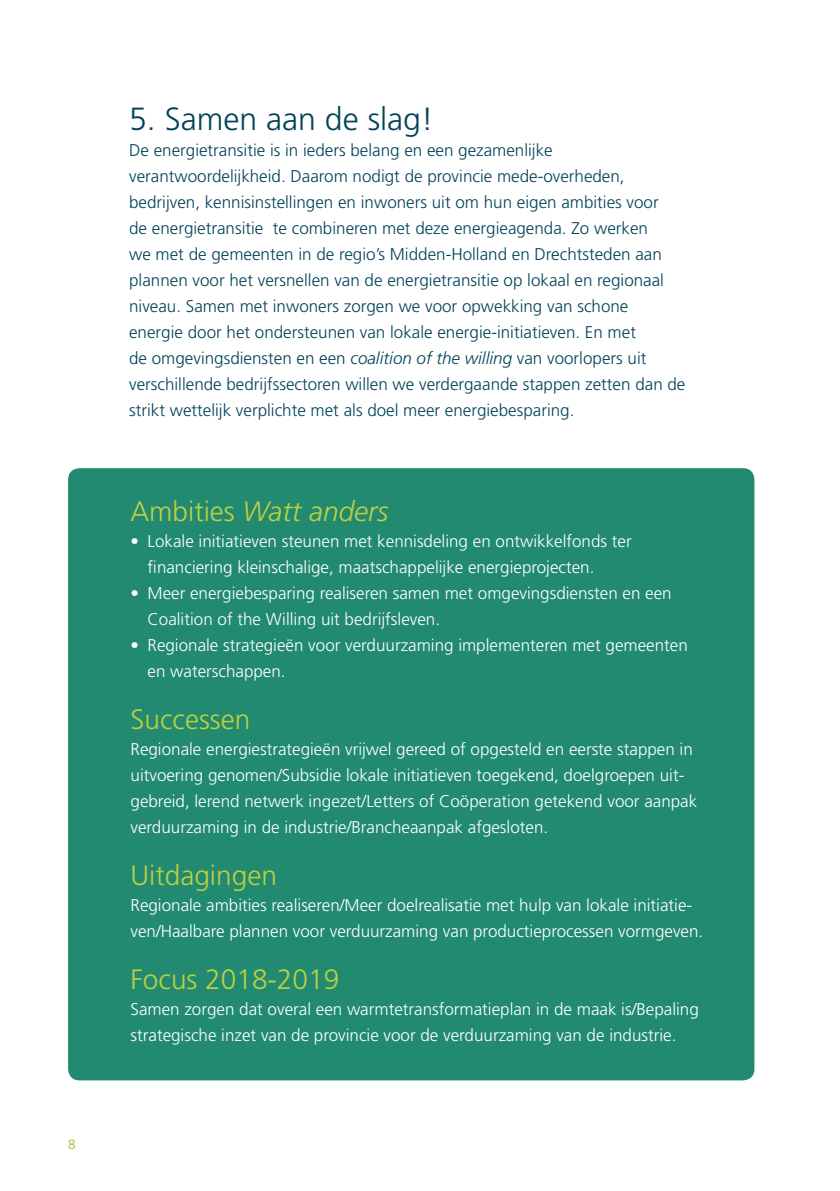
<style>
.page{position:relative;width:840px;height:1191px;background:#fff}
.page>*{position:absolute;margin:0;border:0;box-sizing:border-box;transform-origin:0 0}
.t1{font:300 32px "Frutiger LT Std";color:#034358}
.t2{font:300 28px "Frutiger LT Std";color:#bdd13f}
.t3{font:italic 300 28px "Frutiger LT Std";color:#bdd13f}
.t4{font:300 17px/26px "Frutiger LT Std";color:#fff}
.t5{font:300 17px/26px "Frutiger LT Std";color:#034358}
.t6{font:300 13.4px "Frutiger LT Std";color:#8dbc23}
.s1{font-style:italic}
.s2{font-style:normal}
</style>
<div class="page">
<div style="left:68px;top:468px;width:686px;height:612px;background:#218a70;border-radius:11px"></div>
<p class="t6" style="left:68px;top:1136px;width:9px">8</p>
<h1 class="t1" style="left:129px;top:101px;width:306px">5. Samen aan de slag!</h1>
<p class="t5" style="left:129px;top:138px;width:557px">De energietransitie is in ieders belang en een gezamenlijke verantwoordelijkheid. Daarom nodigt de provincie mede-overheden, bedrijven, kennisinstellingen en inwoners uit om hun eigen ambities voor<br>de energietransitie te combineren met deze energieagenda. Zo werken<br>we met de gemeenten in de regio’s Midden-Holland en Drechtsteden aan plannen voor het versnellen van de energietransitie op lokaal en regionaal niveau. Samen met inwoners zorgen we voor opwekking van schone energie door het ondersteunen van lokale energie-initiatieven. En met<br>de omgevingsdiensten en een <span class="s1">coalition of the willing</span> van voorlopers uit verschillende bedrijfssectoren willen we verdergaande stappen zetten dan de strikt wettelijk verplichte met als doel meer energiebesparing.</p>
<h2 class="t3" style="left:130px;top:495px;width:259px"><span class="s2">Ambities</span> Watt anders</h2>
<p class="t4" style="left:147px;top:528px;width:485px;text-indent:-17px">• Lokale initiatieven steunen met kennisdeling en ontwikkelfonds ter financiering kleinschalige, maatschappelijke energieprojecten.</p>
<p class="t4" style="left:147px;top:580px;width:525px;text-indent:-17px">• Meer energiebesparing realiseren samen met omgevingsdiensten en een<br>Coalition of the Willing uit bedrijfsleven.</p>
<p class="t4" style="left:147px;top:632px;width:541px;text-indent:-17px">• Regionale strategieën voor verduurzaming implementeren met gemeenten en waterschappen.</p>
<h2 class="t2" style="left:130px;top:703px;width:121px">Successen</h2>
<p class="t4" style="left:130px;top:736px;width:568px">Regionale energiestrategieën vrijwel gereed of opgesteld en eerste stappen in uitvoering genomen/Subsidie lokale initiatieven toegekend, doelgroepen uit&shy;gebreid, lerend netwerk ingezet/Letters of Coöperation getekend voor aanpak verduurzaming in de industrie/Brancheaanpak afgesloten.</p>
<h2 class="t2" style="left:130px;top:859px;width:148px">Uitdagingen</h2>
<p class="t4" style="left:130px;top:892px;width:574px">Regionale ambities realiseren/Meer doelrealisatie met hulp van lokale initiatie&shy;ven/Haalbare plannen voor verduurzaming van productieprocessen vormgeven.</p>
<h2 class="t2" style="left:130px;top:963px;width:210px">Focus 2018-2019</h2>
<p class="t4" style="left:130px;top:996px;width:569px">Samen zorgen dat overal een warmtetransformatieplan in de maak is/Bepaling strategische inzet van de provincie voor de verduurzaming van de industrie.</p>
</div>
